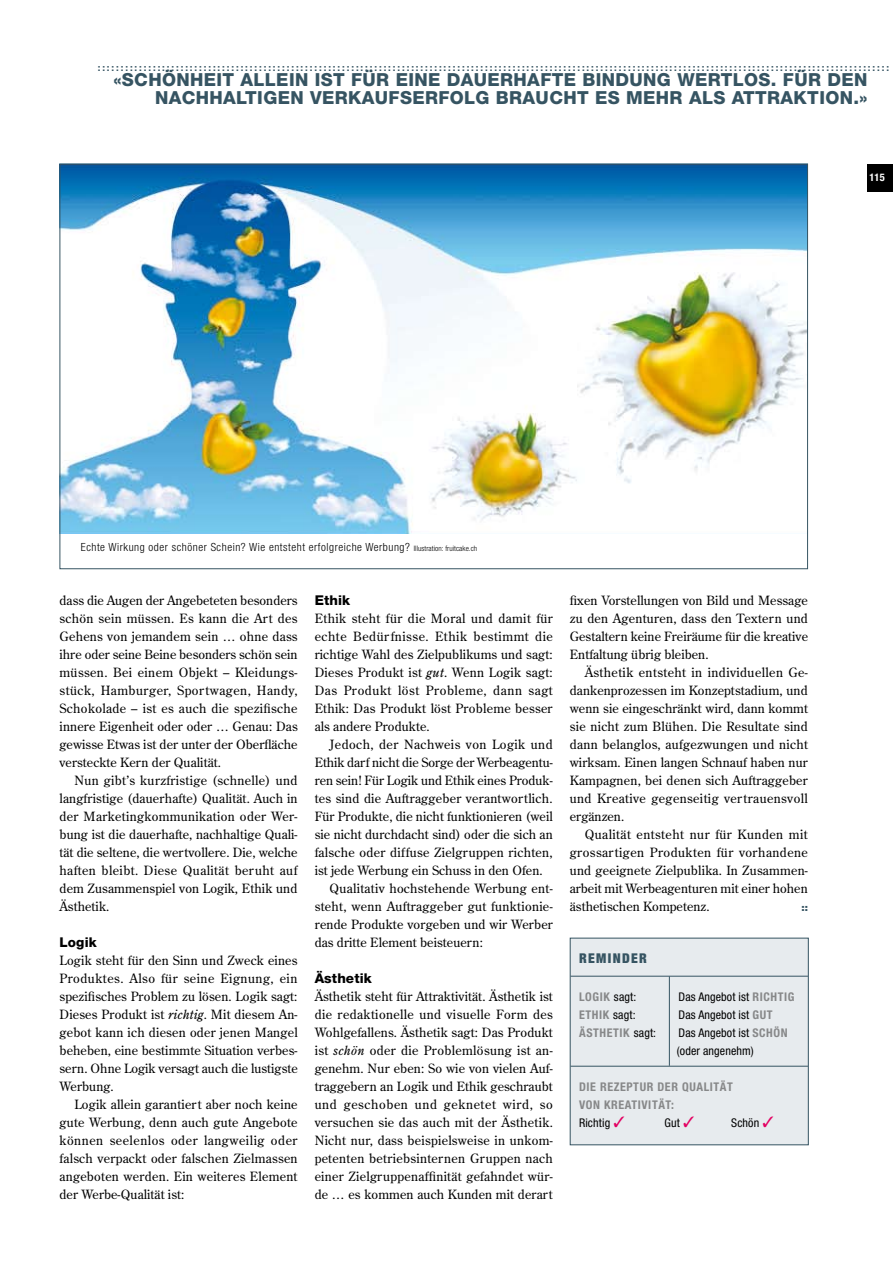
<style>
.page{position:relative;width:893px;height:1263px;background:#fff}
.page>*{position:absolute;margin:0;border:0;box-sizing:border-box;transform-origin:0 0}
.t1{font:800 18px/18px "Helvetica Neue";letter-spacing:.02em;color:#365462}
.t2{font:800 13.5px "Helvetica Neue";letter-spacing:.01em;color:#000}
.t3{font:900 condensed 13.5px "Helvetica Neue";letter-spacing:.1em;color:#365462}
.t4{font:12.75px/18px "Century Old Style";letter-spacing:.005em;color:#000;text-align:justify}
.t5{font:12.75px "Century Old Style";letter-spacing:.03em;color:#000}
.t6{font:700 condensed 12px/18px "Helvetica Neue";letter-spacing:.05em;color:#878889}
.t7{font:condensed 12px/18px "Helvetica Neue";letter-spacing:.01em;color:#000}
.t8{font:300 condensed 11.25px "Helvetica Neue";letter-spacing:.05em;color:#000}
.t9{font:700 condensed 10.5px "Helvetica Neue";color:#fff}
.t10{font:700 9.75px "Helvetica Neue";color:#365462}
.t11{font:900 9.75px "Helvetica Neue";color:#365462}
.s1{font-size:7.5px}
.s2{font-style:italic}
.s3{font-weight:400;color:#000}
.s4{font-weight:700;color:#878889}
.s5{color:#e30061}
</style>
<div class="page">
<img style="left:62px;top:166px;width:744px;height:367px">
<div style="left:570px;top:938px;width:238px;height:207px;background:#e7ebee"></div>
<hr style="left:571px;top:976px;width:237px;height:1px;background:#365462">
<hr style="left:571px;top:1066px;width:237px;height:1px;background:#365462">
<div style="left:570px;top:938px;width:239px;height:207px;border:1px solid #365462"></div>
<hr style="left:669px;top:976px;width:1px;height:90px;background:#365462">
<div style="left:867px;top:164px;width:26px;height:27px;background:#000"></div>
<p class="t10" style="left:98px;top:62px;width:793px">::::::::::::::::::::::::::::::::::::::::::::::::::::::::::::::::::::::::::::::::::::::::::::::::::::::::::::::::::::::::::::::::::::::::::::::::::::::::::::::::::::::::::::</p>
<h1 class="t1" style="left:114px;top:71px;width:153px">«SCHÖNHEIT ALLE</h1>
<h1 class="t1" style="left:155px;top:71px;width:714px;text-indent:134px">IN IST FÜR EINE DAUERHAFTE BINDUNG WERTLOS. FÜR DEN<br>NACHHALTIGEN VERKAUFSERFOLG BRAUCHT ES MEHR ALS ATTRAKTION.»</h1>
<p class="t9" style="left:870px;top:171px;width:17px">115</p>
<p class="t8" style="left:81px;top:541px;width:398px">Echte Wirkung oder schöner Schein? Wie entsteht erfolgreiche Werbung? <span class="s1">Illustration: fruitcake.ch</span></p>
<p class="t4" style="left:60px;top:591px;width:240px">dass die Augen der Angebeteten besonders schön sein müssen. Es kann die Art des Gehens von jemandem sein … ohne dass ihre oder seine Beine besonders schön sein müssen. Bei einem Objekt – Kleidungs&shy;stück, Hamburger, Sportwagen, Handy, Schokolade – ist es auch die spezifische innere Eigenheit oder oder … Genau: Das gewisse Etwas ist der unter der Oberfläche versteckte Kern der Qualität.</p>
<p class="t4" style="left:60px;top:771px;width:240px;text-indent:15px">Nun gibt’s kurzfristige (schnelle) und langfristige (dauerhafte) Qualität. Auch in der Marketingkommunikation oder Wer&shy;bung ist die dauerhafte, nachhaltige Quali&shy;tät die seltene, die wertvollere. Die, welche haften bleibt. Diese Qualität beruht auf dem Zusammenspiel von Logik, Ethik und Ästhetik.</p>
<p class="t2" style="left:60px;top:934px;width:39px">LOGIK</p>
<p class="t4" style="left:60px;top:951px;width:240px">Logik steht für den Sinn und Zweck eines Produktes. Also für seine Eignung, ein spezifisches Problem zu lösen. Logik sagt:<br>Dieses Produkt ist <span class="s2">richtig</span>. Mit diesem An&shy;gebot kann ich diesen oder jenen Mangel be-heben, eine bestimmte Situation verbes&shy;sern. Ohne Logik versagt auch die lustigste Werbung.</p>
<p class="t4" style="left:60px;top:1095px;width:240px;text-indent:15px">Logik allein garantiert aber noch keine gute Werbung, denn auch gute Angebote können seelenlos oder langweilig oder falsch verpackt oder falschen Zielmassen angeboten werden. Ein weiteres Element der Werbe-Qualität ist:</p>
<p class="t2" style="left:315px;top:592px;width:37px">ETHIK</p>
<p class="t4" style="left:315px;top:609px;width:240px">Ethik steht für die Moral und damit für echte Bedürfnisse. Ethik bestimmt die richtige Wahl des Zielpublikums und sagt:<br>Dieses Produkt ist <span class="s2">gut</span>. Wenn Logik sagt:<br>Das Produkt löst Probleme, dann sagt Ethik: Das Produkt löst Probleme besser als andere Produkte.</p>
<p class="t5" style="left:330px;top:736px;width:225px">Jedoch, der Nachweis von Logik und</p>
<p class="t4" style="left:315px;top:753px;width:240px">Ethik darf nicht die Sorge der Werbeagentu-</p>
<p class="t4" style="left:315px;top:771px;width:239px">ren sein! Für Logik und Ethik eines Produk-</p>
<p class="t4" style="left:315px;top:789px;width:239px">tes sind die Auftraggeber verantwortlich.</p>
<p class="t4" style="left:315px;top:807px;width:240px">Für Produkte, die nicht funktionieren (weil</p>
<p class="t4" style="left:315px;top:825px;width:240px">sie nicht durchdacht sind) oder die sich an</p>
<p class="t4" style="left:315px;top:843px;width:239px">falsche oder diffuse Zielgruppen richten,</p>
<p class="t4" style="left:315px;top:861px;width:229px">ist jede Werbung ein Schuss in den Ofen.</p>
<p class="t4" style="left:330px;top:879px;width:225px">Qualitativ hochstehende Werbung ent-</p>
<p class="t4" style="left:315px;top:897px;width:240px">steht, wenn Auftraggeber gut funktionie-</p>
<p class="t4" style="left:315px;top:915px;width:240px">rende Produkte vorgeben und wir Werber</p>
<p class="t4" style="left:315px;top:933px;width:170px">das dritte Element beisteuern:</p>
<p class="t2" style="left:315px;top:970px;width:59px">ÄSTHETIK</p>
<p class="t4" style="left:315px;top:987px;width:240px">Ästhetik steht für Attraktivität. Ästhetik ist die redaktionelle und visuelle Form des Wohlgefallens. Ästhetik sagt: Das Produkt ist <span class="s2">schön</span> oder die Problemlösung ist an&shy;genehm. Nur eben: So wie von vielen Auf&shy;traggebern an Logik und Ethik geschraubt und geschoben und geknetet wird, so versuchen sie das auch mit der Ästhetik.<br>Nicht nur, dass beispielsweise in unkom&shy;petenten betriebsinternen Gruppen nach einer Zielgruppenaffinität gefahndet wür&shy;de … es kommen auch Kunden mit derart</p>
<p class="t4" style="left:570px;top:591px;width:240px">fixen Vorstellungen von Bild und Message zu den Agenturen, dass den Textern und Gestaltern keine Freiräume für die kreative Entfaltung übrig bleiben.</p>
<p class="t4" style="left:570px;top:663px;width:240px;text-indent:15px">Ästhetik entsteht in individuellen Ge&shy;dankenprozessen im Konzeptstadium, und wenn sie eingeschränkt wird, dann kommt sie nicht zum Blühen. Die Resultate sind dann belanglos, aufgezwungen und nicht wirksam. Einen langen Schnauf haben nur Kampagnen, bei denen sich Auftraggeber und Kreative gegenseitig vertrauensvoll ergänzen.</p>
<p class="t4" style="left:570px;top:825px;width:240px;text-indent:15px">Qualität entsteht nur für Kunden mit grossartigen Produkten für vorhandene und geeignete Zielpublika. In Zusammen&shy;arbeit mit Werbeagenturen mit einer hohen ästhetischen Kompetenz.</p>
<p class="t11" style="left:801px;top:902px;width:8px">::</p>
<p class="t3" style="left:579px;top:950px;width:69px">REMINDER</p>
<p class="t6" style="left:579px;top:988px;width:59px">LOGIK <span class="s3">sagt:</span></p>
<p class="t7" style="left:679px;top:988px;width:117px">Das Angebot ist <span class="s4">RICHTIG</span></p>
<p class="t6" style="left:579px;top:1006px;width:58px">ETHIK <span class="s3">sagt:</span></p>
<p class="t7" style="left:679px;top:1006px;width:95px">Das Angebot ist <span class="s4">GUT</span></p>
<p class="t6" style="left:579px;top:1024px;width:79px">ÄSTHETIK <span class="s3">sagt:</span></p>
<p class="t7" style="left:677px;top:1024px;width:112px">Das Angebot ist <span class="s4">SCHÖN </span>(oder angenehm)</p>
<p class="t6" style="left:579px;top:1078px;width:155px">DIE REZEPTUR DER QUALITÄT<br>VON KREATIVITÄT:<br><span class="s3">Richtig</span> <span class="s5">✓</span></p>
<p class="t7" style="left:665px;top:1114px;width:31px">Gut <span class="s5">✓</span></p>
<p class="t7" style="left:731px;top:1114px;width:44px">Schön <span class="s5">✓</span></p>
</div>
